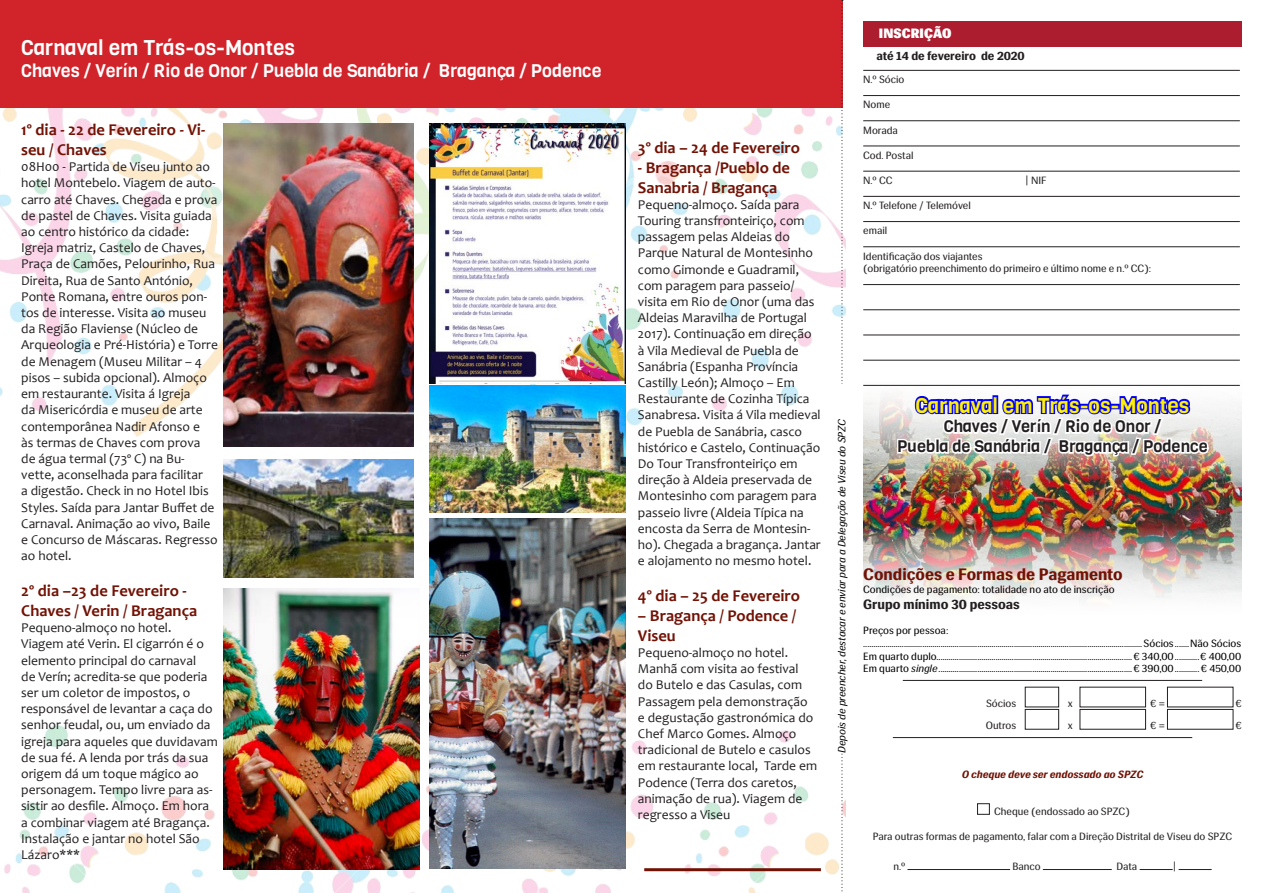
<style>
.page{position:relative;width:1263px;height:893px;background:#fff}
.page>*{position:absolute;margin:0;border:0;box-sizing:border-box;transform-origin:0 0}
.Normal_destaque{font:21px "Viga";color:#fff}
.Normal_destaque-2{font:21px "Viga";color:#fff101}
.Normal_destaque-3{font:18px "Viga";color:#fff}
.t1{font:700 16.5px/19.8px "Candara";color:#711205}
.Normal_destaque-4{font:16.5px "Viga";color:#231f20}
.t2{font:700 16.5px "Siri";color:#711205}
.t3{font:13.5px/16.2px "Candara";color:#231f20}
.t4{font:700 13.5px "Siri";color:#231f20}
.t5{font:900 13.5px "Siri";letter-spacing:.01em;color:#fff}
.t6{font:700 12px "Siri";letter-spacing:-.005em;color:#231f20}
.t7{font:10.5px "Siri";color:#000}
.t8{font:10.5px "Siri";color:#231f20}
.t9{font:italic 10.5px "Siri";color:#000}
.t10{font:italic 700 10.5px "Siri";color:#711205}
.s1{font-style:italic}
</style>
<div class="page">
<img style="left:863px;top:384px;width:379px;height:218px">
<img style="left:0;top:108px;width:845px;height:785px">
<div style="left:0;top:0;width:842px;height:108px;background:#d1232a"></div>
<hr style="left:863px;top:70px;width:377px;height:1px;background:#231f20">
<hr style="left:863px;top:95px;width:377px;height:1px;background:#231f20">
<hr style="left:863px;top:120px;width:377px;height:1px;background:#231f20">
<hr style="left:863px;top:146px;width:377px;height:1px;background:#231f20">
<hr style="left:863px;top:171px;width:377px;height:1px;background:#231f20">
<hr style="left:863px;top:196px;width:377px;height:1px;background:#231f20">
<hr style="left:863px;top:221px;width:377px;height:1px;background:#231f20">
<hr style="left:863px;top:246px;width:377px;height:1px;background:#231f20">
<hr style="left:863px;top:284px;width:377px;height:1px;background:#231f20">
<hr style="left:863px;top:309px;width:377px;height:1px;background:#231f20">
<hr style="left:863px;top:335px;width:377px;height:1px;background:#231f20">
<hr style="left:863px;top:360px;width:377px;height:1px;background:#231f20">
<hr style="left:863px;top:385px;width:377px;height:1px;background:#231f20">
<svg style="left:841px;top:0;width:2px;height:893px"></svg>
<div style="left:863px;top:21px;width:379px;height:26px;background:#ab1d2f"></div>
<hr style="left:903px;top:680px;width:299px;height:1px;background:#231f20">
<div style="left:1025px;top:687px;width:34px;height:20px;border:1px solid #231f20"></div>
<div style="left:1025px;top:709px;width:34px;height:20px;border:1px solid #231f20"></div>
<div style="left:1080px;top:709px;width:66px;height:20px;border:1px solid #231f20"></div>
<div style="left:1167px;top:709px;width:66px;height:20px;border:1px solid #231f20"></div>
<hr style="left:893px;top:737px;width:299px;height:1px;background:#231f20">
<div style="left:977px;top:803px;width:12px;height:11px;border:1px solid #231f20"></div>
<hr style="left:907px;top:869px;width:103px;height:1px;background:#231f20">
<hr style="left:1043px;top:869px;width:69px;height:1px;background:#231f20">
<hr style="left:1139px;top:869px;width:34px;height:1px;background:#231f20">
<hr style="left:1178px;top:869px;width:33px;height:1px;background:#231f20">
<svg style="left:895px;top:390px;width:316px;height:69px"></svg>
<hr style="left:644px;top:868px;width:177px;height:3px;background:#711205">
<div style="left:838px;top:384px;width:7px;height:369px;background:#fff"></div>
<img style="left:223px;top:460px;width:191px;height:117px">
<img style="left:223px;top:123px;width:191px;height:323px">
<img style="left:429px;top:123px;width:197px;height:260px">
<img style="left:429px;top:386px;width:197px;height:126px">
<img style="left:429px;top:518px;width:197px;height:350px">
<img style="left:223px;top:589px;width:196px;height:281px">
<p class="Normal_destaque" style="left:21px;top:34px;width:275px">Carnaval em Trás-os-Montes</p>
<p class="Normal_destaque-3" style="left:21px;top:59px;width:582px">Chaves / Verín / Rio de Onor / Puebla de Sanábria / Bragança / Podence</p>
<p class="t1" style="left:21px;top:120px;width:185px">1º dia - 22 de Fevereiro - Vi&shy;seu / Chaves</p>
<p class="t3" style="left:21px;top:159px;width:198px">08H00 - Partida de Viseu junto ao hotel Montebelo. Viagem de auto&shy;carro até Chaves. Chegada e prova de pastel de Chaves. Visita guiada ao centro histórico da cidade:<br>Igreja matriz, Castelo de Chaves,<br>Praça de Camões, Pelourinho, Rua<br>Direita, Rua de Santo António,<br>Ponte Romana, entre ouros pon&shy;tos de interesse. Visita ao museu da Região Flaviense (Núcleo de<br>Arqueologia e Pré-História) e Torre de Menagem (Museu Militar – 4 pisos – subida opcional). Almoço em restaurante. Visita á Igreja<br>da Misericórdia e museu de arte contemporânea Nadir Afonso e<br>às termas de Chaves com prova de água termal (73º C) na Bu&shy;vette, aconselhada para facilitar<br>a digestão. Check in no Hotel Ibis<br>Styles. Saída para Jantar Buffet de<br>Carnaval. Animação ao vivo, Baile e Concurso de Máscaras. Regresso ao hotel.</p>
<p class="t1" style="left:21px;top:581px;width:177px">2º dia –23 de Fevereiro -<br>Chaves / Verin / Bragança</p>
<p class="t3" style="left:21px;top:619px;width:198px">Pequeno-almoço no hotel.<br>Viagem até Verin. El cigarrón é o elemento principal do carnaval<br>de Verín; acredita-se que poderia ser um coletor de impostos, o responsável de levantar a caça do senhor feudal, ou, um enviado da igreja para aqueles que duvidavam de sua fé. A lenda por trás da sua origem dá um toque mágico ao personagem. Tempo livre para as&shy;sistir ao desfile. Almoço. Em hora a combinar viagem até Bragança.<br>Instalação e jantar no hotel São<br>Lázaro***</p>
<p class="t1" style="left:638px;top:137px;width:164px">3º dia – 24 de Fevereiro</p>
<p class="t1" style="left:638px;top:157px;width:154px">- Bragança /Pueblo de<br>Sanabria / Bragança</p>
<p class="t3" style="left:638px;top:196px;width:184px">Pequeno-almoço. Saída para<br>Touring transfronteiriço, com passagem pelas Aldeias do<br>Parque Natural de Montesinho como Gimonde e Guadramil, com paragem para passeio/ visita em Rio de Onor (uma das<br>Aldeias Maravilha de Portugal<br>2017). Continuação em direção à Vila Medieval de Puebla de<br>Sanábria (Espanha Província<br>Castilly León); Almoço – Em<br>Restaurante de Cozinha Típica<br>Sanabresa. Visita á Vila medieval de Puebla de Sanábria, casco histórico e Castelo, Continuação<br>Do Tour Transfronteiriço em direção à Aldeia preservada de<br>Montesinho com paragem para passeio livre (Aldeia Típica na encosta da Serra de Montesin&shy;ho). Chegada a bragança. Jantar e alojamento no mesmo hotel.</p>
<p class="t1" style="left:638px;top:586px;width:164px">4º dia – 25 de Fevereiro</p>
<p class="t1" style="left:638px;top:605px;width:160px">– Bragança / Podence /<br>Viseu</p>
<p class="t3" style="left:638px;top:644px;width:181px">Pequeno-almoço no hotel.<br>Manhã com visita ao festival<br>do Butelo e das Casulas, com<br>Passagem pela demonstração e degustação gastronómica do<br>Chef Marco Gomes. Almoço tradicional de Butelo e casulos em restaurante local, Tarde em<br>Podence (Terra dos caretos, animação de rua). Viagem de regresso a Viseu</p>
<p class="t5" style="left:879px;top:25px;width:74px">INSCRIÇÃO</p>
<p class="t6" style="left:876px;top:49px;width:150px">até 14 de fevereiro de 2020</p>
<p class="t8" style="left:863px;top:74px;width:43px">N.º Sócio</p>
<p class="t8" style="left:863px;top:99px;width:29px">Nome</p>
<p class="t8" style="left:863px;top:124px;width:36px">Morada</p>
<p class="t8" style="left:863px;top:149px;width:52px">Cod. Postal</p>
<p class="t8" style="left:863px;top:174px;width:31px">N.º CC</p>
<p class="t8" style="left:1025px;top:174px;width:23px">| NIF</p>
<p class="t8" style="left:863px;top:200px;width:109px">N.º Telefone / Telemóvel</p>
<p class="t8" style="left:863px;top:225px;width:25px">email</p>
<p class="t8" style="left:863px;top:250px;width:121px">Identificação dos viajantes</p>
<p class="t8" style="left:863px;top:263px;width:290px">(obrigatório preenchimento do primeiro e último nome e n.º CC):</p>
<p class="t9" style="left:836px;top:753px;width:335px;rotate:-90deg">Depois de preencher, destacar e enviar para a Delegação de Viseu do SPZC</p>
<p class="Normal_destaque-2" style="left:915px;top:391px;width:275px">Carnaval em Trás-os-Montes</p>
<p class="Normal_destaque-4" style="left:944px;top:416px;width:219px">Chaves / Verín / Rio de Onor /</p>
<p class="Normal_destaque-4" style="left:897px;top:435px;width:312px">Puebla de Sanábria / Bragança / Podence</p>
<p class="t2" style="left:863px;top:565px;width:261px">Condições e Formas de Pagamento</p>
<p class="t7" style="left:863px;top:584px;width:253px">Condições de pagamento: totalidade no ato de inscrição</p>
<p class="t4" style="left:863px;top:597px;width:158px">Grupo mínimo 30 pessoas</p>
<p class="t7" style="left:863px;top:625px;width:87px">Preços por pessoa:</p>
<p class="t7" style="left:863px;top:638px;width:380px">.........................................................................................................................................Sócios.......Não Sócios</p>
<p class="t7" style="left:863px;top:650px;width:379px">Em quarto duplo................................................................................................€ 340,00............€ 400,00</p>
<p class="t7" style="left:863px;top:663px;width:380px">Em quarto <span class="s1">single</span>...............................................................................................€ 390,00............€ 450,00</p>
<p class="t8" style="left:986px;top:698px;width:32px">Sócios</p>
<p class="t8" style="left:1068px;top:698px;width:6px">x</p>
<p class="t8" style="left:1150px;top:698px;width:16px">€ =</p>
<p class="t8" style="left:1235px;top:698px;width:8px">€</p>
<p class="t8" style="left:986px;top:720px;width:32px">Outros</p>
<p class="t8" style="left:1068px;top:720px;width:6px">x</p>
<p class="t8" style="left:1150px;top:720px;width:16px">€ =</p>
<p class="t8" style="left:1235px;top:720px;width:8px">€</p>
<p class="t10" style="left:962px;top:768px;width:183px">O cheque deve ser endossado ao SPZC</p>
<p class="t8" style="left:994px;top:805px;width:137px">Cheque (endossado ao SPZC)</p>
<p class="t8" style="left:873px;top:830px;width:361px">Para outras formas de pagamento, falar com a Direção Distrital de Viseu do SPZC</p>
<p class="t8" style="left:893px;top:860px;width:13px">n.º</p>
<p class="t8" style="left:1012px;top:860px;width:30px">Banco</p>
<p class="t8" style="left:1116px;top:860px;width:23px">Data</p>
<p class="t8" style="left:1173px;top:860px;width:5px">|</p>
</div>
